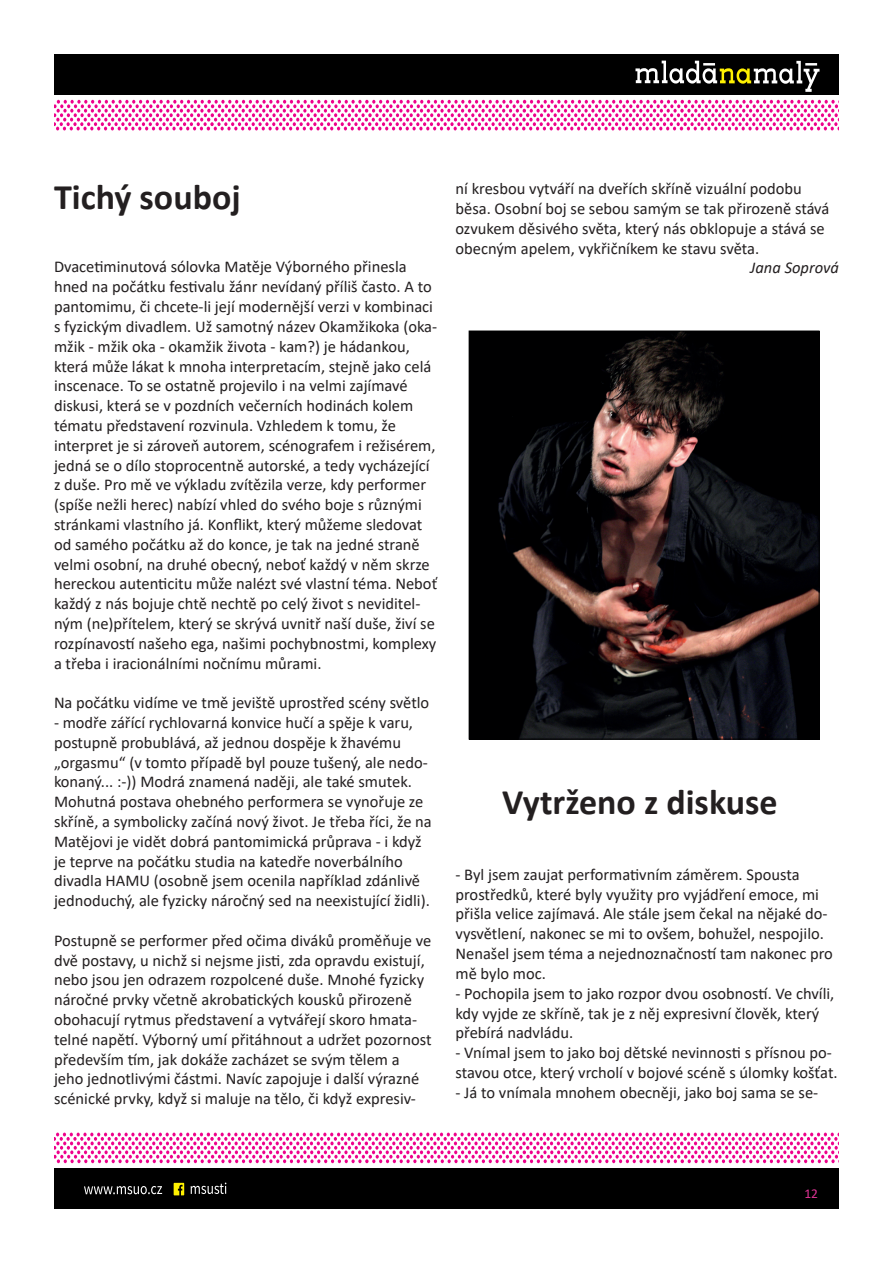
<style>
.page{position:relative;width:893px;height:1263px;background:#fff}
.page>*{position:absolute;margin:0;border:0;box-sizing:border-box;transform-origin:0 0}
.t1{font:700 36px "Calibri";color:#231f20}
.t2{font:16.5px/19.8px "Calibri";color:#231f20}
.t3{font:italic 16.5px "Calibri";color:#231f20}
.t4{font:13.5px "Calibri";color:#df3495}
</style>
<div class="page">
<div style="left:54px;top:1169px;width:785px;height:40px;background:#000"></div>
<svg style="left:54px;top:1132px;width:785px;height:31px"></svg>
<svg style="left:84px;top:1182px;width:142px;height:13px"></svg>
<div style="left:54px;top:54px;width:785px;height:40px;background:#000"></div>
<svg style="left:54px;top:100px;width:785px;height:30px"></svg>
<svg style="left:635px;top:61px;width:184px;height:31px"></svg>
<img style="left:471px;top:333px;width:346px;height:404px">
<div style="left:469px;top:331px;width:350px;height:408px;border:1px solid #000001"></div>
<h1 class="t1" style="left:54px;top:171px;width:188px">Tichý souboj</h1>
<p class="t2" style="left:54px;top:257px;width:385px">Dvacetiminutová sólovka Matěje Výborného přinesla hned na počátku festivalu žánr nevídaný příliš často. A to pantomimu, či chcete-li její modernější verzi v kombinaci s fyzickým divadlem. Už samotný název Okamžikoka (oka&shy;mžik - mžik oka - okamžik života - kam?) je hádankou, která může lákat k mnoha interpretacím, stejně jako celá inscenace. To se ostatně projevilo i na velmi zajímavé diskusi, která se v pozdních večerních hodinách kolem tématu představení rozvinula. Vzhledem k tomu, že interpret je si zároveň autorem, scénografem i režisérem, jedná se o dílo stoprocentně autorské, a tedy vycházející z duše. Pro mě ve výkladu zvítězila verze, kdy performer (spíše nežli herec) nabízí vhled do svého boje s různými stránkami vlastního já. Konflikt, který můžeme sledovat od samého počátku až do konce, je tak na jedné straně velmi osobní, na druhé obecný, neboť každý v něm skrze hereckou autenticitu může nalézt své vlastní téma. Neboť každý z nás bojuje chtě nechtě po celý život s neviditel&shy;ným (ne)přítelem, který se skrývá uvnitř naší duše, živí se rozpínavostí našeho ega, našimi pochybnostmi, komplexy a třeba i iracionálními nočnímu můrami.</p>
<p class="t2" style="left:54px;top:692px;width:377px">Na počátku vidíme ve tmě jeviště uprostřed scény světlo</p>
<p class="t2" style="left:54px;top:712px;width:379px">- modře zářící rychlovarná konvice hučí a spěje k varu, postupně probublává, až jednou dospěje k žhavému „orgasmu“ (v tomto případě byl pouze tušený, ale nedo&shy;konaný... :-)) Modrá znamená naději, ale také smutek.<br>Mohutná postava ohebného performera se vynořuje ze skříně, a symbolicky začíná nový život. Je třeba říci, že na Matějovi je vidět dobrá pantomimická průprava - i když je teprve na počátku studia na katedře noverbálního divadla HAMU (osobně jsem ocenila například zdánlivě jednoduchý, ale fyzicky náročný sed na neexistující židli).</p>
<p class="t2" style="left:54px;top:930px;width:379px">Postupně se performer před očima diváků proměňuje ve dvě postavy, u nichž si nejsme jisti, zda opravdu existují, nebo jsou jen odrazem rozpolcené duše. Mnohé fyzicky náročné prvky včetně akrobatických kousků přirozeně obohacují rytmus představení a vytvářejí skoro hmata&shy;telné napětí. Výborný umí přitáhnout a udržet pozornost především tím, jak dokáže zacházet se svým tělem a jeho jednotlivými částmi. Navíc zapojuje i další výrazné scénické prvky, když si maluje na tělo, či když expresiv-</p>
<p class="t2" style="left:455px;top:178px;width:375px">ní kresbou vytváří na dveřích skříně vizuální podobu běsa. Osobní boj se sebou samým se tak přirozeně stává ozvukem děsivého světa, který nás obklopuje a stává se obecným apelem, vykřičníkem ke stavu světa.</p>
<p class="t3" style="left:750px;top:256px;width:90px">Jana Soprová</p>
<h1 class="t1" style="left:502px;top:776px;width:277px">Vytrženo z diskuse</h1>
<p class="t2" style="left:455px;top:864px;width:379px">- Byl jsem zaujat performativním záměrem. Spousta prostředků, které byly využity pro vyjádření emoce, mi přišla velice zajímavá. Ale stále jsem čekal na nějaké do&shy;vysvětlení, nakonec se mi to ovšem, bohužel, nespojilo.<br>Nenašel jsem téma a nejednoznačností tam nakonec pro mě bylo moc.</p>
<p class="t2" style="left:455px;top:983px;width:380px">- Pochopila jsem to jako rozpor dvou osobností. Ve chvíli, kdy vyjde ze skříně, tak je z něj expresivní člověk, který přebírá nadvládu.</p>
<p class="t2" style="left:455px;top:1042px;width:384px">- Vnímal jsem to jako boj dětské nevinnosti s přísnou po&shy;stavou otce, který vrcholí v bojové scéně s úlomky košťat.</p>
<p class="t2" style="left:455px;top:1082px;width:364px">- Já to vnímala mnohem obecněji, jako boj sama se se-</p>
<p class="t4" style="left:804px;top:1184px;width:15px">12</p>
</div>
